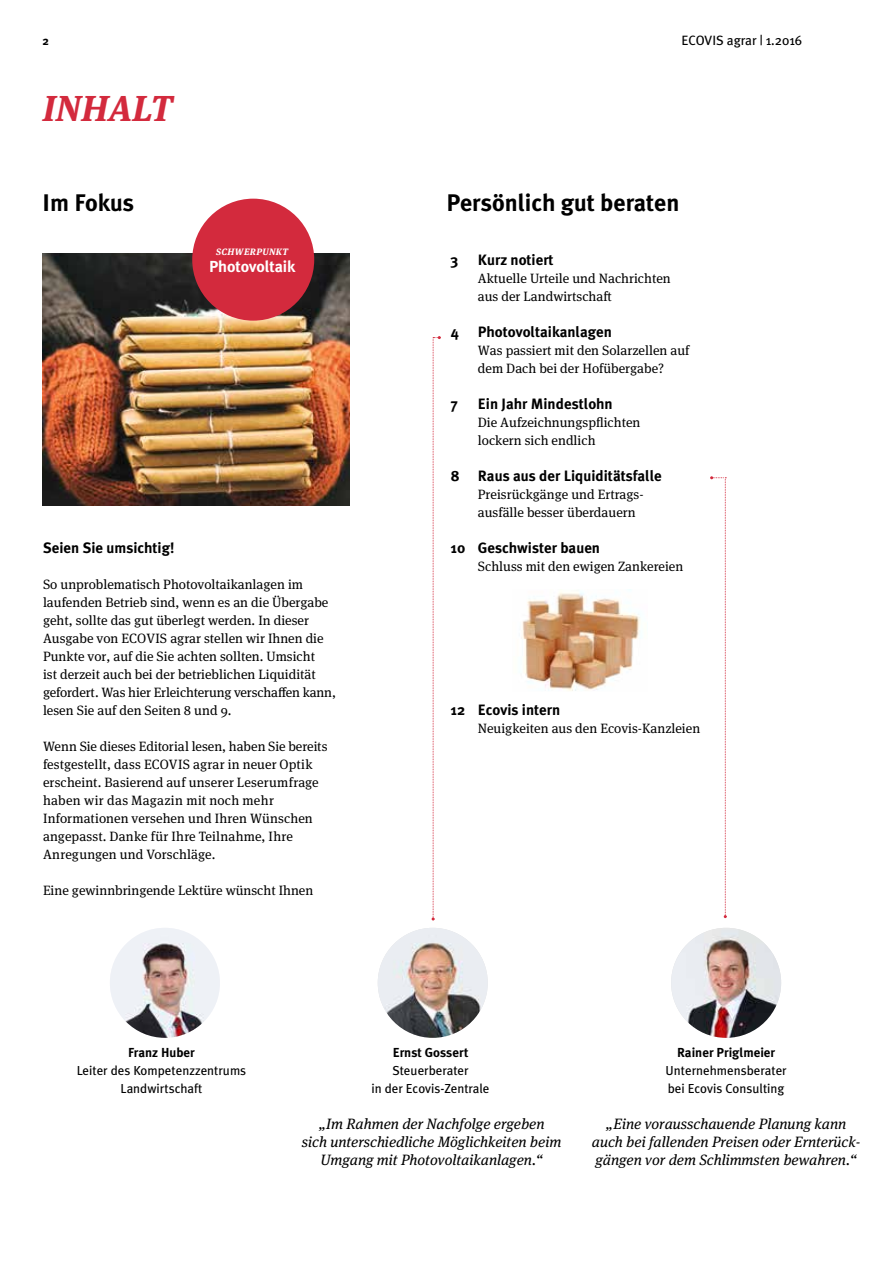
<style>
.page{position:relative;width:893px;height:1263px;background:#fff}
.page>*{position:absolute;margin:0;border:0;box-sizing:border-box;transform-origin:0 0}
.t1{font:italic 700 36px "Meta Serif OT";letter-spacing:.01em;color:#d32a3d}
.t2{font:700 24px "Meta Plus";color:#000}
.t3{font:700 15.9px "Meta Plus";letter-spacing:-.005em;color:#fff}
.t4{font:italic 15px/18px "Meta Serif OT";color:#000;text-align:center}
.t5{font:700 15px "Meta Plus";color:#000}
.t6{font:13.5px/18px "Meta Serif OT";color:#000}
.t7{font:13.5px "Meta Plus";color:#000}
.t8{font:13.05px/18px "Meta Plus";color:#000;text-align:center}
.t9{font:700 13.05px "Meta Plus";color:#000}
.t10{font:700 12px "Meta Plus";color:#000}
.t11{font:italic 700 9.3px "Meta Serif OT";letter-spacing:.045em;color:#fff}
</style>
<div class="page">
<img style="left:43px;top:253px;width:307px;height:252px">
<div style="left:192px;top:199px;width:122px;height:122px;background:#d32a3d;border-radius:50%"></div>
<svg style="left:432px;top:336px;width:9px;height:584px"></svg>
<svg style="left:710px;top:476px;width:17px;height:442px"></svg>
<img style="left:110px;top:928px;width:110px;height:110px;border-radius:55px">
<img style="left:671px;top:928px;width:110px;height:110px;border-radius:55px">
<img style="left:378px;top:928px;width:110px;height:110px;border-radius:55px">
<img style="left:521px;top:589px;width:119px;height:102px">
<p class="t10" style="left:43px;top:34px;width:8px">2</p>
<p class="t7" style="left:681px;top:32px;width:122px">Ecovis agrar | 1.2016</p>
<h1 class="t1" style="left:43px;top:86px;width:131px">INHALT</h1>
<h2 class="t2" style="left:43px;top:189px;width:93px">Im Fokus</h2>
<p class="t11" style="left:216px;top:246px;width:74px">SCHWERPUNKT</p>
<p class="t3" style="left:209px;top:257px;width:88px">Photovoltaik</p>
<p class="t5" style="left:43px;top:539px;width:133px">Seien Sie umsichtig!</p>
<p class="t6" style="left:43px;top:575px;width:295px">So unproblematisch Photovoltaikanlagen im laufenden Betrieb sind, wenn es an die Übergabe geht, sollte das gut überlegt werden. In dieser Ausgabe von Ecovis agrar stellen wir Ihnen die Punkte vor, auf die Sie achten sollten. Umsicht<br>ist derzeit auch bei der betrieblichen Liquidität gefordert. Was hier Erleichterung verschaffen kann, lesen Sie auf den Seiten 8 und 9.</p>
<p class="t6" style="left:43px;top:737px;width:286px">Wenn Sie dieses Editorial lesen, haben Sie bereits festgestellt, dass Ecovis agrar in neuer Optik erscheint. Basierend auf unserer Leserumfrage haben wir das Magazin mit noch mehr Informationen versehen und Ihren Wünschen angepasst. Danke für Ihre Teilnahme, Ihre Anregungen und Vorschläge.</p>
<p class="t6" style="left:43px;top:881px;width:272px">Eine gewinnbringende Lektüre wünscht Ihnen</p>
<h2 class="t2" style="left:446px;top:189px;width:235px">Persönlich gut beraten</h2>
<p class="t5" style="left:451px;top:251px;width:9px">3</p>
<p class="t5" style="left:478px;top:251px;width:77px">Kurz notiert</p>
<p class="t6" style="left:478px;top:269px;width:194px">Aktuelle Urteile und Nachrichten aus der Landwirtschaft</p>
<p class="t5" style="left:451px;top:323px;width:10px">4</p>
<p class="t5" style="left:478px;top:323px;width:136px">Photovoltaikanlagen</p>
<p class="t6" style="left:478px;top:341px;width:213px">Was passiert mit den Solarzellen auf dem Dach bei der Hofübergabe?</p>
<p class="t5" style="left:451px;top:395px;width:8px">7</p>
<p class="t5" style="left:478px;top:395px;width:136px">Ein Jahr Mindestlohn</p>
<p class="t6" style="left:478px;top:413px;width:164px">Die Aufzeichnungspflichten lockern sich endlich</p>
<p class="t5" style="left:451px;top:467px;width:213px">8 Raus aus der Liquiditätsfalle</p>
<p class="t6" style="left:478px;top:485px;width:167px">Preisrückgänge und Ertrags&shy;ausfälle besser überdauern</p>
<p class="t5" style="left:451px;top:539px;width:151px">10 Geschwister bauen</p>
<p class="t6" style="left:478px;top:557px;width:207px">Schluss mit den ewigen Zankereien</p>
<p class="t5" style="left:451px;top:701px;width:111px">12 Ecovis intern</p>
<p class="t6" style="left:478px;top:719px;width:224px">Neuigkeiten aus den Ecovis-Kanzleien</p>
<p class="t9" style="left:128px;top:1045px;width:68px">Franz Huber</p>
<p class="t8" style="left:77px;top:1061px;width:171px">Leiter des Kompetenzzentrums<br>Landwirtschaft</p>
<p class="t9" style="left:393px;top:1045px;width:77px">Ernst Gossert</p>
<p class="t8" style="left:371px;top:1061px;width:120px">Steuerberater<br>in der Ecovis-Zentrale</p>
<p class="t4" style="left:302px;top:1115px;width:261px">„Im Rahmen der Nachfolge ergeben<br>sich unterschiedliche Möglichkeiten beim<br>Umgang mit Photovoltaikanlagen.“</p>
<p class="t9" style="left:677px;top:1045px;width:100px">Rainer Priglmeier</p>
<p class="t8" style="left:665px;top:1061px;width:123px;text-align:left">Unternehmensberater bei Ecovis Consulting</p>
<p class="t4" style="left:592px;top:1115px;width:270px">„Eine vorausschauende Planung kann auch bei fallenden Preisen oder Ernterück&shy;gängen vor dem Schlimmsten bewahren.“</p>
</div>
